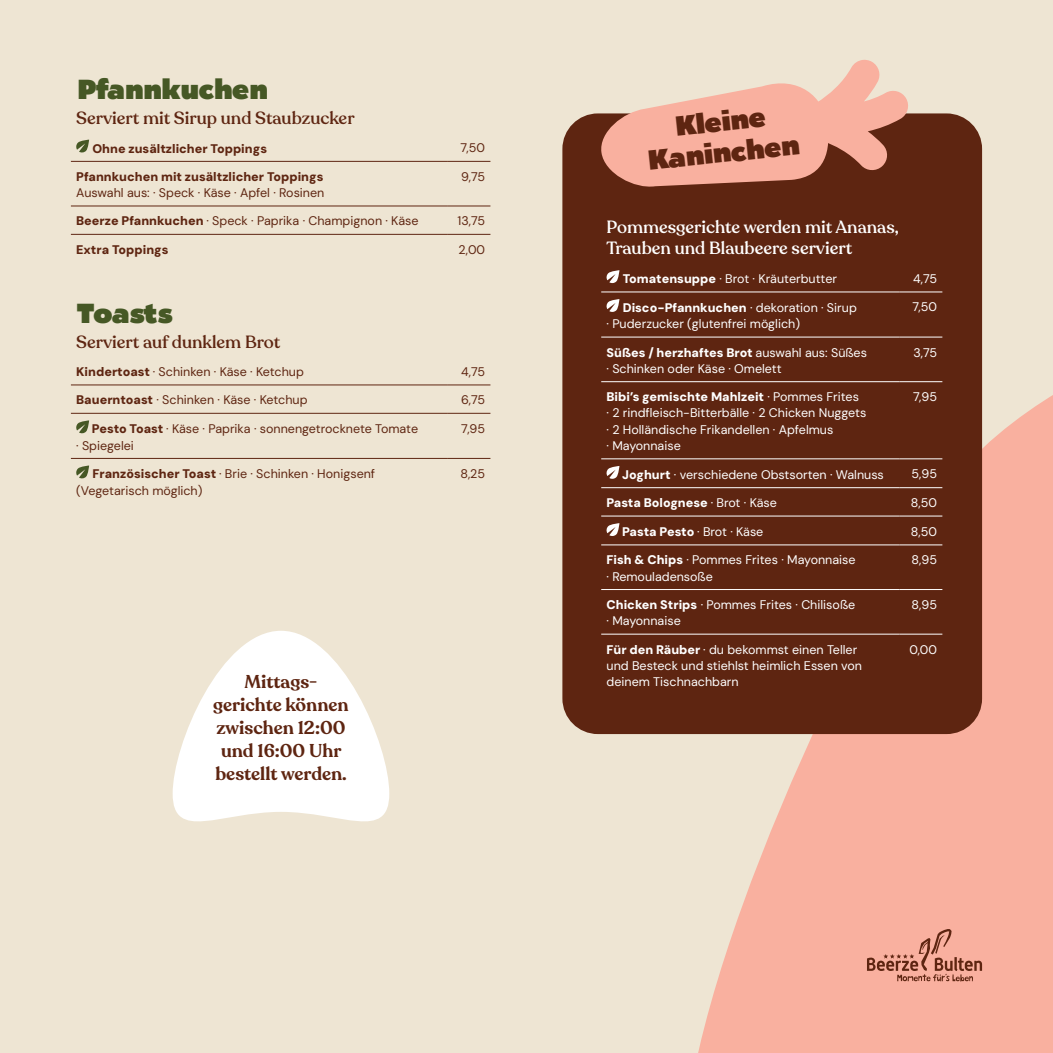
<style>
.page{position:relative;width:1053px;height:1053px;background:#fff}
.page>*{position:absolute;margin:0;border:0;box-sizing:border-box;transform-origin:0 0}
.Kopje_Gerechten{font:800 27.5px "Catalpa";color:#465825}
.Kopje_Gerechten-2{font:800 27.5px "Catalpa";color:#5e2511}
.Kopje_Special{font:600 18.38px "Recoleta";color:#5e2511}
.Subkopje_Gerechten{font:500 17.5px "Recoleta";color:#fff}
.Subkopje_Gerechten-2{font:500 17.5px "Recoleta";color:#5e2511}
.Platte_tekst_Gerechten{font:12.5px/16.2px "DM Sans";color:#fff}
.Platte_tekst_Gerechten-2{font:12.5px/16.2px "DM Sans";color:#5e2511}
.Platte_tekst_Gerechten-3{font:900 12.5px "DM Sans";color:#fff}
.Platte_tekst_Gerechten-4{font:900 12.5px "DM Sans";color:#5e2511}
.s1{font-weight:900}
.s2{font-weight:400}
</style>
<div class="page">
<div style="left:0;top:0;width:1052px;height:1052px;background:#eee5d3"></div>
<svg style="left:684px;top:351px;width:368px;height:701px;fill:#f9b09f"></svg>
<div style="left:562px;top:113px;width:419px;height:621px;background:#5e2511;border-radius:35px"></div>
<svg style="left:598px;top:60px;width:312px;height:127px"></svg>
<svg style="left:173px;top:631px;width:216px;height:191px;fill:#fff"></svg>
<svg style="left:866px;top:928px;width:115px;height:53px;background:#dc9684"></svg>
<hr style="left:71px;top:458px;width:377px;height:1px;background:#5e2511">
<hr style="left:448px;top:458px;width:42px;height:1px;background:#5e2511">
<hr style="left:71px;top:384px;width:377px;height:1px;background:#5e2511">
<hr style="left:448px;top:384px;width:42px;height:1px;background:#5e2511">
<hr style="left:71px;top:413px;width:377px;height:1px;background:#5e2511">
<hr style="left:448px;top:413px;width:42px;height:1px;background:#5e2511">
<svg style="left:76px;top:420px;width:13px;height:14px"></svg>
<svg style="left:76px;top:465px;width:13px;height:14px"></svg>
<hr style="left:71px;top:161px;width:377px;height:1px;background:#5e2511">
<hr style="left:448px;top:161px;width:42px;height:1px;background:#5e2511">
<hr style="left:71px;top:206px;width:377px;height:1px;background:#5e2511">
<hr style="left:448px;top:206px;width:42px;height:1px;background:#5e2511">
<hr style="left:71px;top:234px;width:377px;height:1px;background:#5e2511">
<hr style="left:448px;top:234px;width:42px;height:1px;background:#5e2511">
<svg style="left:76px;top:140px;width:13px;height:13px"></svg>
<hr style="left:601px;top:337px;width:298px;height:1px;background:#fff">
<hr style="left:899px;top:337px;width:43px;height:1px;background:#fff">
<hr style="left:601px;top:381px;width:298px;height:1px;background:#fff">
<hr style="left:899px;top:381px;width:43px;height:1px;background:#fff">
<hr style="left:601px;top:544px;width:298px;height:1px;background:#fff">
<hr style="left:899px;top:544px;width:43px;height:1px;background:#fff">
<hr style="left:601px;top:589px;width:298px;height:1px;background:#fff">
<hr style="left:899px;top:589px;width:43px;height:1px;background:#fff">
<hr style="left:601px;top:458px;width:298px;height:1px;background:#fff">
<hr style="left:899px;top:458px;width:43px;height:1px;background:#fff">
<hr style="left:601px;top:487px;width:298px;height:1px;background:#fff">
<hr style="left:899px;top:487px;width:43px;height:1px;background:#fff">
<hr style="left:601px;top:515px;width:298px;height:1px;background:#fff">
<hr style="left:899px;top:515px;width:43px;height:1px;background:#fff">
<hr style="left:601px;top:633px;width:298px;height:1px;background:#fff">
<hr style="left:899px;top:633px;width:43px;height:1px;background:#fff">
<hr style="left:601px;top:291px;width:298px;height:1px;background:#fff">
<hr style="left:899px;top:291px;width:43px;height:1px;background:#fff">
<svg style="left:606px;top:270px;width:13px;height:13px"></svg>
<svg style="left:606px;top:299px;width:13px;height:13px"></svg>
<svg style="left:606px;top:466px;width:13px;height:13px"></svg>
<svg style="left:606px;top:523px;width:13px;height:13px"></svg>
<p class="Kopje_Gerechten" style="left:76px;top:72px;width:192px">Pfannkuchen</p>
<p class="Subkopje_Gerechten-2" style="left:76px;top:107px;width:280px">Serviert mit Sirup und Staubzucker</p>
<p class="Platte_tekst_Gerechten-4" style="left:92px;top:140px;width:176px">Ohne zusältzlicher Toppings</p>
<p class="Platte_tekst_Gerechten-2" style="left:460px;top:139px;width:26px">7,50</p>
<p class="Platte_tekst_Gerechten-4" style="left:76px;top:168px;width:249px">Pfannkuchen mit zusältzlicher Toppings</p>
<p class="Platte_tekst_Gerechten-2" style="left:76px;top:184px;width:250px">Auswahl aus: · Speck · Käse · Apfel · Rosinen</p>
<p class="Platte_tekst_Gerechten-2" style="left:461px;top:168px;width:26px">9,75</p>
<p class="Platte_tekst_Gerechten-2" style="left:76px;top:213px;width:344px"><span class="s1">Beerze Pfannkuchen</span> · Speck · Paprika · Champignon · Käse</p>
<p class="Platte_tekst_Gerechten-2" style="left:457px;top:213px;width:29px">13,75</p>
<p class="Platte_tekst_Gerechten-4" style="left:76px;top:241px;width:94px">Extra Toppings</p>
<p class="Platte_tekst_Gerechten-2" style="left:458px;top:241px;width:28px">2,00</p>
<p class="Kopje_Gerechten" style="left:76px;top:296px;width:98px">Toasts</p>
<p class="Subkopje_Gerechten-2" style="left:76px;top:331px;width:205px">Serviert auf dunklem Brot</p>
<p class="Platte_tekst_Gerechten-2" style="left:76px;top:363px;width:229px"><span class="s1">Kindertoast</span> · Schinken · Käse · Ketchup</p>
<p class="Platte_tekst_Gerechten-2" style="left:461px;top:363px;width:25px">4,75</p>
<p class="Platte_tekst_Gerechten-2" style="left:76px;top:392px;width:233px"><span class="s1">Bauerntoast</span> · Schinken · Käse · Ketchup</p>
<p class="Platte_tekst_Gerechten-2" style="left:461px;top:392px;width:26px">6,75</p>
<p class="Platte_tekst_Gerechten-2" style="left:92px;top:420px;width:327px"><span class="s1">Pesto Toast</span> · Käse · Paprika · sonnengetrocknete Tomate</p>
<p class="Platte_tekst_Gerechten-2" style="left:76px;top:437px;width:59px">· Spiegelei</p>
<p class="Platte_tekst_Gerechten-2" style="left:461px;top:420px;width:25px">7,95</p>
<p class="Platte_tekst_Gerechten-2" style="left:76px;top:466px;width:300px;text-indent:16px"><span class="s1">Französischer Toast</span> · Brie · Schinken · Honigsenf (Vegetarisch möglich)</p>
<p class="Platte_tekst_Gerechten-2" style="left:460px;top:465px;width:26px">8,25</p>
<p class="Kopje_Special" style="left:244px;top:670px;width:74px">Mittags-</p>
<p class="Kopje_Special" style="left:213px;top:693px;width:137px">gerichte können</p>
<p class="Kopje_Special" style="left:216px;top:716px;width:131px">zwischen 12:00</p>
<p class="Kopje_Special" style="left:221px;top:739px;width:122px">und 16:00 Uhr</p>
<p class="Kopje_Special" style="left:215px;top:762px;width:133px">bestellt werden.</p>
<p class="Kopje_Gerechten-2" style="left:672px;top:109px;width:93px;rotate:-6deg">Kleine</p>
<p class="Kopje_Gerechten-2" style="left:645px;top:144px;width:154px;rotate:-6deg">Kaninchen</p>
<p class="Subkopje_Gerechten" style="left:606px;top:216px;width:294px">Pommesgerichte werden mit Ananas,</p>
<p class="Subkopje_Gerechten" style="left:606px;top:237px;width:247px">Trauben und Blaubeere serviert</p>
<p class="Platte_tekst_Gerechten" style="left:622px;top:270px;width:216px"><span class="s1">Tomatensuppe</span> · Brot · Kräuterbutter</p>
<p class="Platte_tekst_Gerechten" style="left:913px;top:270px;width:25px">4,75</p>
<p class="Platte_tekst_Gerechten-3" style="left:622px;top:299px;width:235px">Disco-Pfannkuchen <span class="s2">· dekoration · Sirup</span></p>
<p class="Platte_tekst_Gerechten" style="left:606px;top:315px;width:195px">· Puderzucker (glutenfrei möglich)</p>
<p class="Platte_tekst_Gerechten" style="left:912px;top:299px;width:26px">7,50</p>
<p class="Platte_tekst_Gerechten-3" style="left:606px;top:344px;width:262px">Süßes / herzhaftes Brot <span class="s2">auswahl aus: Süßes</span></p>
<p class="Platte_tekst_Gerechten" style="left:606px;top:360px;width:177px">· Schinken oder Käse · Omelett</p>
<p class="Platte_tekst_Gerechten" style="left:606px;top:388px;width:261px"><span class="s1">Bibi’s gemischte Mahlzeit</span> · Pommes Frites<br>· 2 rindfleisch-Bitterbälle · 2 Chicken Nuggets</p>
<p class="Platte_tekst_Gerechten" style="left:606px;top:421px;width:228px">· 2 Holländische Frikandellen · Apfelmus</p>
<p class="Platte_tekst_Gerechten" style="left:606px;top:437px;width:76px">· Mayonnaise</p>
<p class="Platte_tekst_Gerechten" style="left:913px;top:344px;width:25px">3,75</p>
<p class="Platte_tekst_Gerechten" style="left:913px;top:388px;width:25px">7,95</p>
<p class="Platte_tekst_Gerechten" style="left:622px;top:466px;width:263px"><span class="s1">Joghurt</span> · verschiedene Obstsorten · Walnuss</p>
<p class="Platte_tekst_Gerechten" style="left:911px;top:466px;width:27px">5,95</p>
<p class="Platte_tekst_Gerechten-3" style="left:606px;top:495px;width:172px">Pasta Bolognese <span class="s2">· Brot · Käse</span></p>
<p class="Platte_tekst_Gerechten" style="left:910px;top:494px;width:28px">8,50</p>
<p class="Platte_tekst_Gerechten-3" style="left:622px;top:523px;width:143px">Pasta Pesto <span class="s2">· Brot · Käse</span></p>
<p class="Platte_tekst_Gerechten" style="left:910px;top:523px;width:28px">8,50</p>
<p class="Platte_tekst_Gerechten" style="left:606px;top:552px;width:250px"><span class="s1">Fish &amp; Chips</span> · Pommes Frites · Mayonnaise</p>
<p class="Platte_tekst_Gerechten" style="left:606px;top:568px;width:108px">· Remouladensoße</p>
<p class="Platte_tekst_Gerechten" style="left:911px;top:552px;width:27px">8,95</p>
<p class="Platte_tekst_Gerechten" style="left:606px;top:596px;width:250px"><span class="s1">Chicken Strips</span> · Pommes Frites · Chilisoße</p>
<p class="Platte_tekst_Gerechten" style="left:606px;top:612px;width:76px">· Mayonnaise</p>
<p class="Platte_tekst_Gerechten" style="left:606px;top:641px;width:252px"><span class="s1">Für den Räuber</span> · du bekommst einen Teller</p>
<p class="Platte_tekst_Gerechten" style="left:606px;top:657px;width:257px">und Besteck und stiehlst heimlich Essen von</p>
<p class="Platte_tekst_Gerechten" style="left:606px;top:673px;width:134px">deinem Tischnachbarn</p>
<p class="Platte_tekst_Gerechten" style="left:911px;top:596px;width:27px">8,95</p>
<p class="Platte_tekst_Gerechten" style="left:909px;top:641px;width:29px">0,00</p>
</div>
